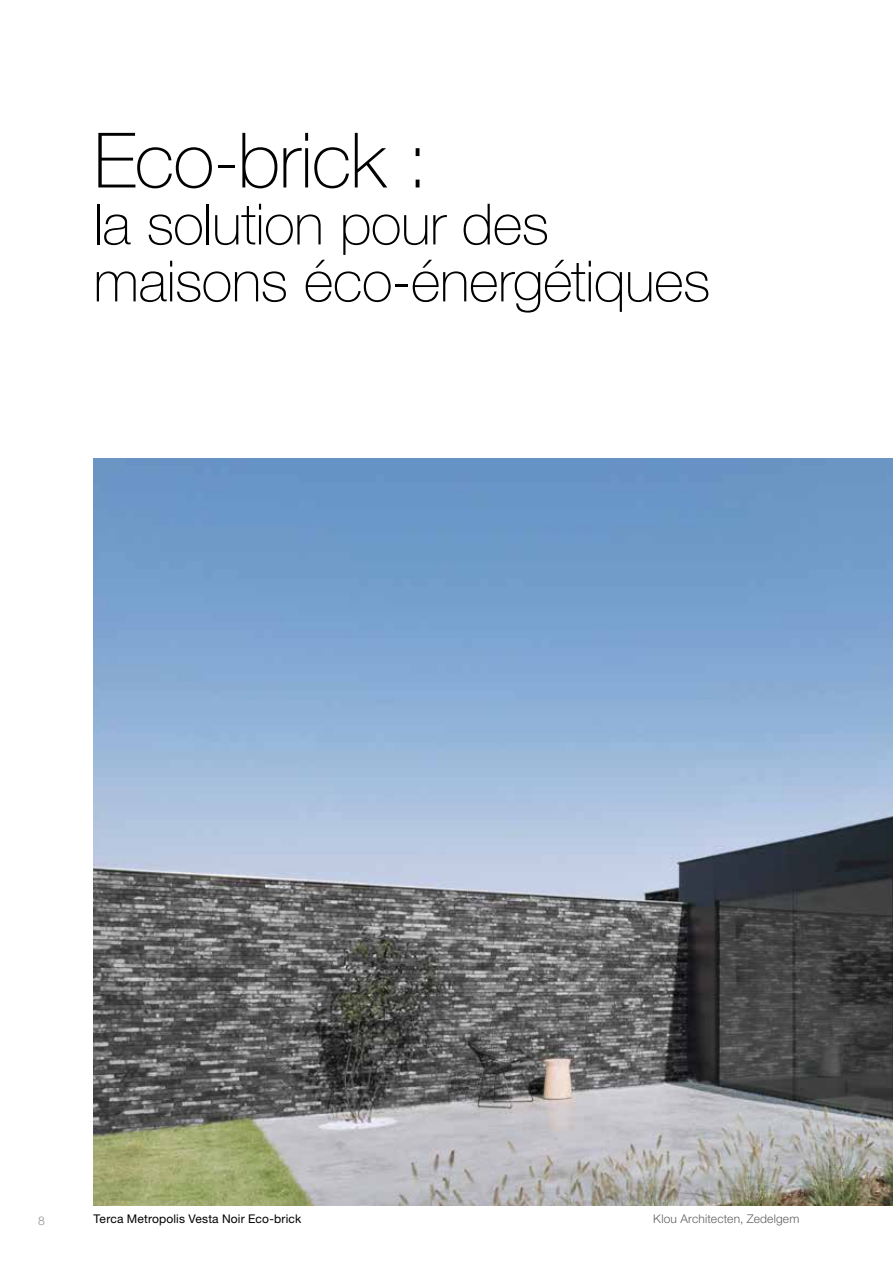
<style>
.page{position:relative;width:893px;height:1263px;background:#fff}
.page>*{position:absolute;margin:0;border:0;box-sizing:border-box;transform-origin:0 0}
.t1{font:100 76.5px "Helvetica Neue LT Std";letter-spacing:-.015em;color:#000}
.t2{font:100 57px/57px "Helvetica Neue LT Std";letter-spacing:-.01em;color:#000}
.t3{font:12px "Helvetica Neue LT Std";letter-spacing:.015em;color:#000}
.t4{font:300 12px "Helvetica Neue LT Std";letter-spacing:.015em;color:#626261}
.t5{font:300 12px "Helvetica Neue LT Std";color:#919291}
</style>
<div class="page">
<img style="left:94px;top:459px;width:799px;height:746px">
<h1 class="t1" style="left:94px;top:117px;width:336px">Eco-brick :</h1>
<p class="t2" style="left:94px;top:196px;width:618px">la solution pour des maisons éco-énergétiques</p>
<p class="t5" style="left:38px;top:1213px;width:8px">8</p>
<p class="t3" style="left:94px;top:1211px;width:209px">Terca Metropolis Vesta Noir Eco-brick</p>
<p class="t4" style="left:653px;top:1211px;width:148px">Klou Architecten, Zedelgem</p>
</div>
